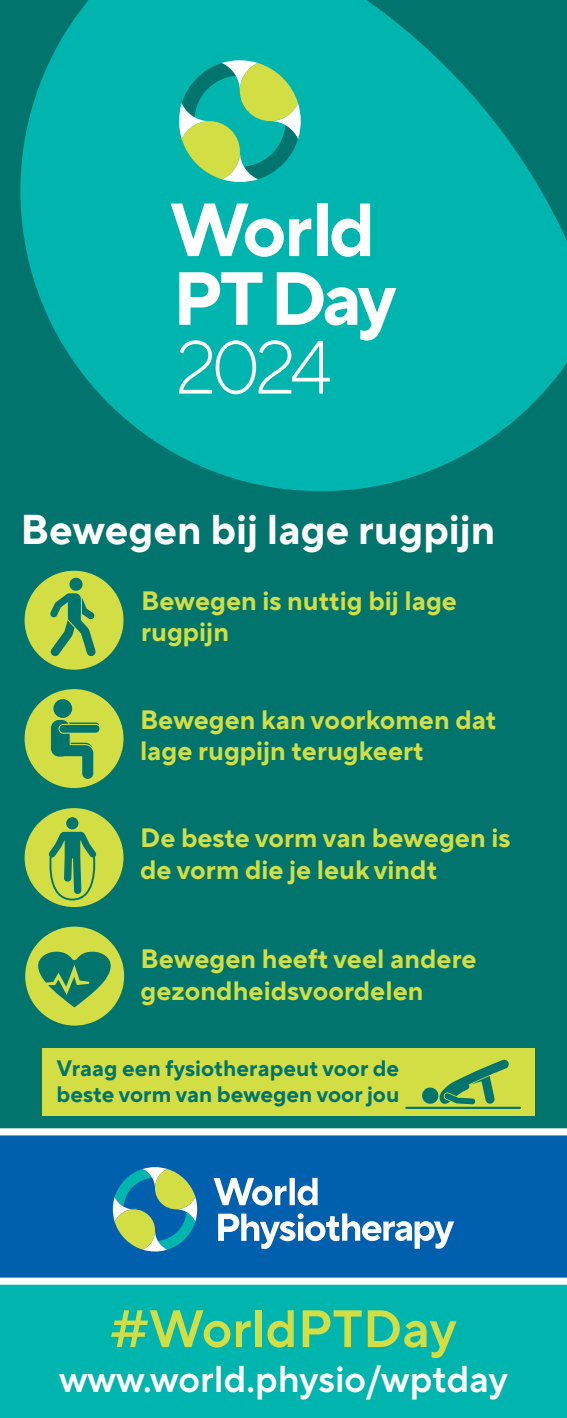
<style>
.page{position:relative;width:567px;height:1418px;background:#fff}
.page>*{position:absolute;margin:0;border:0;box-sizing:border-box;transform-origin:0 0}
.t1{font:600 52.5px "TT Norms Pro";color:#d2de43}
.t2{font:700 41.5px "TT Norms Pro";color:#fff}
.t3{font:600 37.25px "TT Norms Pro";color:#fff}
.t4{font:700 26.5px/31.8px "TT Norms Pro";color:#d2de43}
.t5{font:700 22.25px/26px "TT Norms Pro";color:#00746d}
</style>
<div class="page">
<div style="left:0;top:1259px;width:567px;height:158px;background:#00b5ae"></div>
<div style="left:0;top:472px;width:567px;height:689px;background:#00746d"></div>
<div style="left:0;top:0;width:567px;height:476px;background:#00746d"></div>
<div style="left:0;top:1131px;width:567px;height:150px;background:#0160ae"></div>
<svg style="left:214px;top:1177px;width:72px;height:28px"></svg>
<div style="left:290px;top:1177px;width:5px;height:28px;background:#fff"></div>
<svg style="left:298px;top:1177px;width:20px;height:28px"></svg>
<svg style="left:218px;top:1213px;width:236px;height:35px"></svg>
<svg style="left:113px;top:1167px;width:84px;height:84px"></svg>
<div style="left:0;top:1128px;width:567px;height:7px;background:#fff"></div>
<div style="left:0;top:1277px;width:567px;height:7px;background:#fff"></div>
<div style="left:25px;top:570px;width:99px;height:99px;background:#d2de43;border-radius:50%"></div>
<div style="left:25px;top:689px;width:99px;height:99px;background:#d2de43;border-radius:50%"></div>
<div style="left:25px;top:808px;width:99px;height:99px;background:#d2de43;border-radius:50%"></div>
<svg style="left:20px;top:0;width:547px;height:491px;fill:#00b5ae"></svg>
<svg style="left:179px;top:60px;width:122px;height:122px"></svg>
<svg style="left:171px;top:203px;width:140px;height:54px"></svg>
<div style="left:317px;top:203px;width:10px;height:53px;background:#fff"></div>
<svg style="left:331px;top:203px;width:39px;height:54px"></svg>
<svg style="left:179px;top:272px;width:217px;height:122px"></svg>
<div style="left:25px;top:926px;width:99px;height:99px;background:#d2de43;border-radius:50%"></div>
<div style="left:42px;top:1047px;width:493px;height:68px;background:#d2de43"></div>
<svg style="left:38px;top:951px;width:73px;height:56px"></svg>
<div style="left:66px;top:817px;width:12px;height:12px;background:#00746d;border-radius:50%"></div>
<svg style="left:48px;top:831px;width:49px;height:69px"></svg>
<hr style="left:405px;top:1106px;width:116px;height:2px;background:#00746d">
<svg style="left:422px;top:1059px;width:87px;height:45px"></svg>
<div style="left:53px;top:699px;width:19px;height:19px;background:#00746d;border-radius:50%"></div>
<svg style="left:51px;top:720px;width:48px;height:59px"></svg>
<svg style="left:50px;top:593px;width:46px;height:63px"></svg>
<div style="left:69px;top:577px;width:14px;height:14px;background:#00746d;border-radius:50%"></div>
<h2 class="t2" style="left:21px;top:499px;width:476px">Bewegen bij lage rugpijn</h2>
<p class="t4" style="left:141px;top:582px;width:317px">Bewegen is nuttig bij lage rugpijn</p>
<p class="t4" style="left:140px;top:701px;width:358px">Bewegen kan voorkomen dat lage rugpijn terugkeert</p>
<p class="t4" style="left:140px;top:819px;width:372px">De beste vorm van bewegen is de vorm die je leuk vindt</p>
<p class="t4" style="left:141px;top:941px;width:337px">Bewegen heeft veel andere gezondheidsvoordelen</p>
<p class="t5" style="left:57px;top:1053px;width:344px">Vraag een fysiotherapeut voor de beste vorm van bewegen voor jou</p>
<h1 class="t1" style="left:110px;top:1289px;width:347px">#WorldPTDay</h1>
<h3 class="t3" style="left:59px;top:1351px;width:450px">www.world.physio/wptday</h3>
</div>
